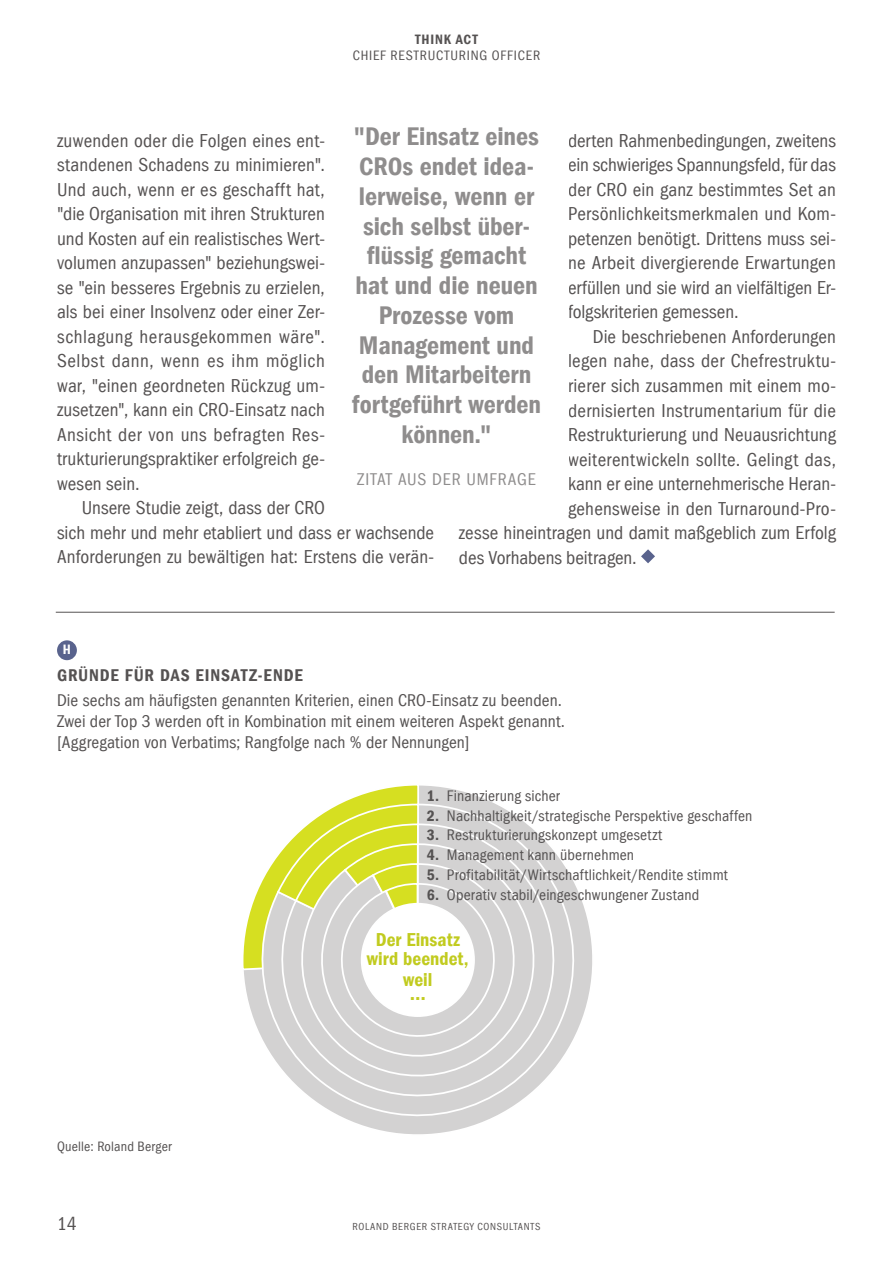
<style>
.page{position:relative;width:893px;height:1265px;background:#fff}
.page>*{position:absolute;margin:0;border:0;box-sizing:border-box;transform-origin:0 0}
.t1{font:26.25px/29.8px "Franklin Gothic LT Com Dm Cn";letter-spacing:-.005em;color:#8f8d8d;text-align:center}
.t2{font:21px "Franklin Gothic LT Com Dm Cn";color:#c1cb1f}
.t3{font:condensed 19.25px/24.5px "Franklin Gothic LT Com";letter-spacing:.005em;color:#555252;text-align:justify}
.t4{font:19.25px/19.2px "Franklin Gothic LT Com Dm Cn";letter-spacing:.005em;color:#c1cb1f;text-align:center}
.t5{font:condensed 17.5px/21px "Franklin Gothic LT Com";letter-spacing:.005em;color:#555252}
.t6{font:17.5px "Franklin Gothic LT Com Dm Cn";letter-spacing:.05em;color:#555252}
.t7{font:condensed 17.5px "Franklin Gothic LT Com";letter-spacing:.045em;color:#8f8d8d}
.t8{font:condensed 15.75px/19.8px "Franklin Gothic LT Com";letter-spacing:.01em;color:#555252}
.t9{font:15.75px "Franklin Gothic LT Com Dm Cn";color:#555252}
.t10{font:condensed 14px "Franklin Gothic LT Com";letter-spacing:.055em;color:#555252}
.t11{font:condensed 14px "Franklin Gothic LT Com";letter-spacing:.015em;color:#555252}
.t12{font:14px "Franklin Gothic LT Com Dm Cn";letter-spacing:.055em;color:#555252}
.t13{font:14px "Franklin Gothic LT Com Dm Cn";color:#fff}
.t14{font:condensed 10.5px "Franklin Gothic LT Com";letter-spacing:.065em;color:#555252}
.s1{font-family:"Franklin Gothic LT Com Dm Cn";font-stretch:normal}
</style>
<div class="page">
<svg style="left:343px;top:885px;width:249px;height:250px"></svg>
<svg style="left:282px;top:824px;width:293px;height:293px"></svg>
<svg style="left:288px;top:842px;width:260px;height:248px;background:#d7d6d6"></svg>
<svg style="left:243px;top:785px;width:284px;height:284px"></svg>
<div style="left:362px;top:904px;width:112px;height:112px;background:#fff;border-radius:50%"></div>
<div style="left:361px;top:903px;width:114px;height:114px;border:2px solid #fff;border-radius:50%"></div>
<svg style="left:641px;top:549px;width:14px;height:14px"></svg>
<hr style="left:56px;top:612px;width:779px;height:1px;background:#555252">
<div style="left:57px;top:640px;width:20px;height:20px;background:#59638d;border-radius:50%"></div>
<p class="t12" style="left:415px;top:32px;width:64px">THINK ACT</p>
<p class="t10" style="left:353px;top:48px;width:189px">CHIEF RESTRUCTURING OFFICER</p>
<h1 class="t1" style="left:352px;top:122px;width:191px">"Der Einsatz eines<br>CROs endet idea&shy;lerweise, wenn er sich selbst über&shy;flüssig gemacht hat und die neuen<br>Prozesse vom<br>Management und den Mitarbeitern fortgeführt werden können."</h1>
<p class="t7" style="left:357px;top:469px;width:180px">ZITAT AUS DER UMFRAGE</p>
<p class="t3" style="left:57px;top:128px;width:269px">zuwenden oder die Folgen eines ent&shy;standenen Schadens zu minimieren".<br>Und auch, wenn er es geschafft hat, "die Organisation mit ihren Strukturen und Kosten auf ein realistisches Wert&shy;volumen anzupassen" beziehungswei&shy;se "ein besseres Ergebnis zu erzielen, als bei einer Insolvenz oder einer Zer&shy;schlagung herausgekommen wäre".<br>Selbst dann, wenn es ihm möglich war, "einen geordneten Rückzug um&shy;zusetzen", kann ein CRO-Einsatz nach Ansicht der von uns befragten Res&shy;trukturierungspraktiker erfolgreich ge&shy;wesen sein.</p>
<p class="t3" style="left:57px;top:496px;width:379px;text-align:left;text-indent:25px">Unsere Studie zeigt, dass der CRO<br>sich mehr und mehr etabliert und dass er wachsende<br>Anforderungen zu bewältigen hat: Erstens die verän-</p>
<p class="t3" style="left:568px;top:128px;width:269px">derten Rahmenbedingungen, zweitens ein schwieriges Spannungsfeld, für das der CRO ein ganz bestimmtes Set an Persönlichkeitsmerkmalen und Kom&shy;petenzen benötigt. Drittens muss sei&shy;ne Arbeit divergierende Erwartungen erfüllen und sie wird an vielfältigen Er&shy;folgskriterien gemessen.</p>
<p class="t3" style="left:593px;top:325px;width:245px">Die beschriebenen Anforderungen</p>
<p class="t3" style="left:568px;top:349px;width:269px">legen nahe, dass der Chefrestruktu-</p>
<p class="t3" style="left:568px;top:374px;width:269px">rierer sich zusammen mit einem mo-</p>
<p class="t3" style="left:568px;top:398px;width:269px">dernisierten Instrumentarium für die</p>
<p class="t3" style="left:568px;top:423px;width:269px">Restrukturierung und Neuausrichtung</p>
<p class="t3" style="left:568px;top:447px;width:269px">weiterentwickeln sollte. Gelingt das,</p>
<p class="t3" style="left:568px;top:472px;width:269px">kann er eine unternehmerische Heran-</p>
<p class="t3" style="left:568px;top:496px;width:269px">gehensweise in den Turnaround-Pro-</p>
<p class="t3" style="left:459px;top:521px;width:379px">zesse hineintragen und damit maßgeblich zum Erfolg</p>
<p class="t3" style="left:459px;top:545px;width:179px">des Vorhabens beitragen.</p>
<p class="t13" style="left:63px;top:642px;width:10px">H</p>
<p class="t6" style="left:57px;top:665px;width:247px">GRÜNDE FÜR DAS EINSATZ-ENDE</p>
<p class="t5" style="left:57px;top:690px;width:509px">Die sechs am häufigsten genannten Kriterien, einen CRO-Einsatz zu beenden.<br>Zwei der Top 3 werden oft in Kombination mit einem weiteren Aspekt genannt. [Aggregation von Verbatims; Rangfolge nach % der Nennungen]</p>
<p class="t8" style="left:427px;top:786px;width:135px"><span class="s1">1.</span> Finanzierung sicher</p>
<p class="t9" style="left:427px;top:826px;width:14px">3.</p>
<p class="t8" style="left:447px;top:806px;width:307px;text-indent:-20px"><span class="s1">2.</span> Nachhaltigkeit/strategische Perspektive geschaffen<br>Restrukturierungskonzept umgesetzt</p>
<p class="t8" style="left:427px;top:845px;width:209px"><span class="s1">4.</span> Management kann übernehmen</p>
<p class="t8" style="left:427px;top:865px;width:303px"><span class="s1">5.</span> Profitabilität/Wirtschaftlichkeit/Rendite stimmt</p>
<p class="t8" style="left:427px;top:885px;width:274px"><span class="s1">6.</span> Operativ stabil/eingeschwungener Zustand</p>
<p class="t11" style="left:57px;top:1139px;width:116px">Quelle: Roland Berger</p>
<p class="t4" style="left:367px;top:930px;width:103px">Der Einsatz wird beendet,</p>
<p class="t4" style="left:403px;top:970px;width:31px">weil</p>
<p class="t2" style="left:410px;top:981px;width:18px">…</p>
<p class="t3" style="left:57px;top:1212px;width:21px">14</p>
<p class="t14" style="left:352px;top:1221px;width:190px">ROLAND BERGER STRATEGY CONSULTANTS</p>
</div>
